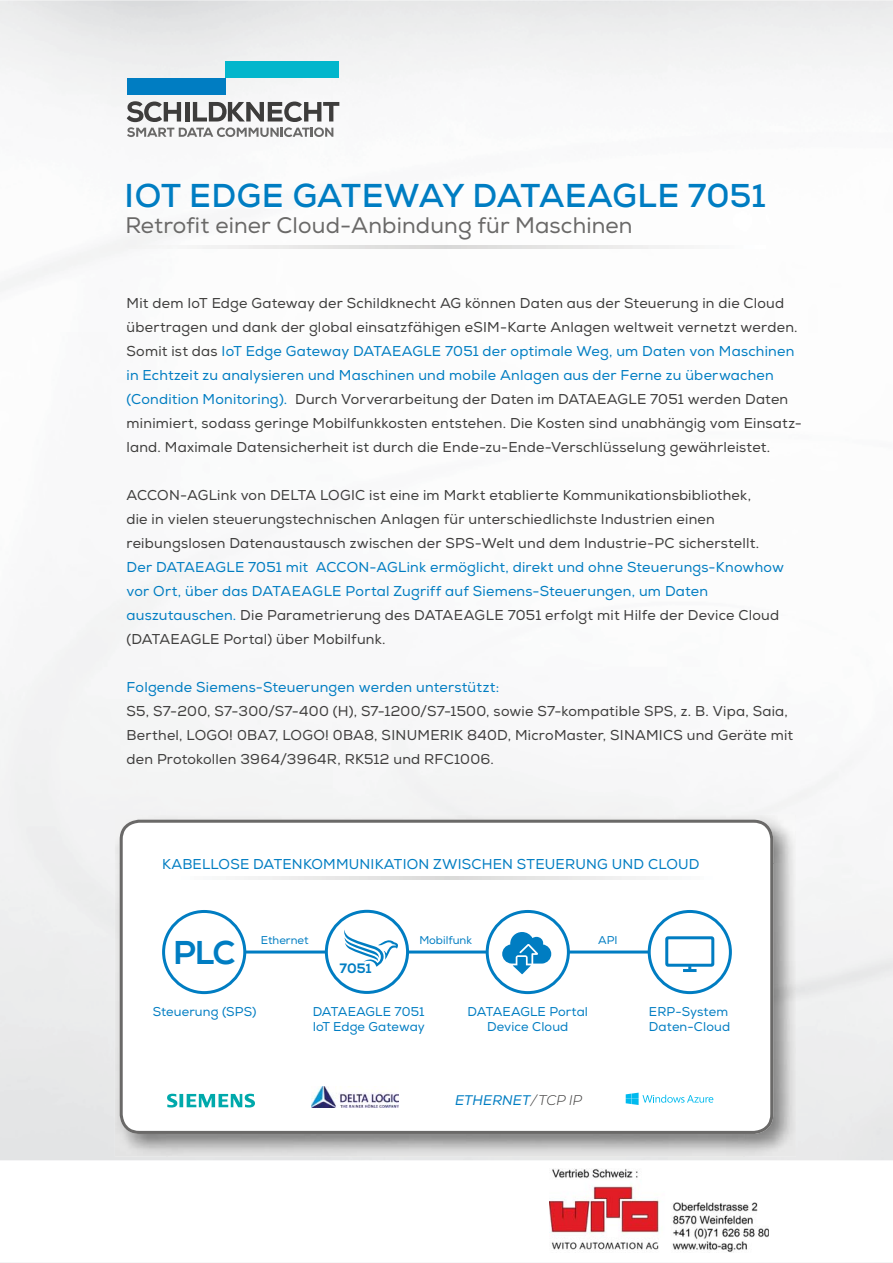
<style>
.page{position:relative;width:893px;height:1263px;background:#fff}
.page>*{position:absolute;margin:0;border:0;box-sizing:border-box;transform-origin:0 0}
.t1{font:700 33px "Nexa";letter-spacing:.005em;color:#007dc2}
.t2{font:800 33px "Nexa";color:#007dc2}
.t3{font:22.5px "Nexa";letter-spacing:.005em;color:#6a6968}
.t4{font:14.25px/24px "Nexa";letter-spacing:.015em;color:#3e3d3c}
.t5{font:14.25px/24px "Nexa";letter-spacing:.015em;color:#007dc2}
.t6{font:italic 13.95px "Nexa";color:#007dc2}
.t7{font:800 13.65px "Nexa";color:#007dc2}
.t8{font:12.75px/15.3px "Nexa";letter-spacing:.01em;color:#007dc2}
.t9{font:11.25px "Nexa";color:#007dc2}
.s1{color:#007dc2}
.s2{color:#3e3d3c}
.s3{font-weight:300;color:#3e3d3c}
</style>
<div class="page">
<img style="left:0;top:0;width:892px;height:1160px">
<div style="left:127px;top:78px;width:99px;height:16px;background:#007dc2"></div>
<div style="left:226px;top:62px;width:113px;height:16px;background:#02b6cc"></div>
<svg style="left:127px;top:101px;width:212px;height:36px"></svg>
<img style="left:129px;top:245px;width:636px;height:3px">
<img style="left:128px;top:184px;width:638px;height:24px">
<img style="left:115px;top:815px;width:680px;height:48px">
<img style="left:115px;top:863px;width:52px;height:294px">
<img style="left:744px;top:863px;width:51px;height:294px">
<img style="left:167px;top:1134px;width:577px;height:23px">
<svg style="left:120px;top:820px;width:653px;height:314px"></svg>
<svg style="left:625px;top:1093px;width:88px;height:12px"></svg>
<img style="left:311px;top:1086px;width:88px;height:22px">
<svg style="left:167px;top:1094px;width:88px;height:14px"></svg>
<svg style="left:161px;top:877px;width:570px;height:3px"></svg>
<hr style="left:210px;top:951px;width:469px;height:3px;background:#007dc2">
<div style="left:163px;top:911px;width:82px;height:82px;background:#fff;border-radius:50%"></div>
<div style="left:162px;top:910px;width:84px;height:84px;border:3px solid #007dc2;border-radius:50%"></div>
<div style="left:326px;top:911px;width:81px;height:81px;background:#fff;border-radius:50%"></div>
<div style="left:325px;top:910px;width:84px;height:84px;border:3px solid #007dc2;border-radius:50%"></div>
<svg style="left:344px;top:930px;width:54px;height:37px"></svg>
<div style="left:487px;top:911px;width:81px;height:82px;background:#fff;border-radius:50%"></div>
<div style="left:485px;top:910px;width:85px;height:84px;border:3px solid #007dc2;border-radius:50%"></div>
<div style="left:501px;top:935px;width:53px;height:33px;border:6px solid #fff"></div>
<div style="left:649px;top:911px;width:81px;height:82px;background:#fff;border-radius:50%"></div>
<div style="left:647px;top:910px;width:84px;height:84px;border:3px solid #007dc2;border-radius:50%"></div>
<svg style="left:502px;top:932px;width:49px;height:42px"></svg>
<div style="left:665px;top:936px;width:49px;height:31px;border:3px solid #007dc2"></div>
<svg style="left:683px;top:966px;width:13px;height:6px"></svg>
<img style="left:549px;top:1168px;width:219px;height:84px">
<h1 class="t1" style="left:125px;top:176px;width:642px">IOT EDGE GATEWAY DATAEAGLE 7051</h1>
<h2 class="t3" style="left:125px;top:217px;width:509px">Retrofit einer Cloud-Anbindung für Maschinen</h2>
<p class="t4" style="left:126px;top:293px;width:676px">Mit dem IoT Edge Gateway der Schildknecht AG können Daten aus der Steuerung in die Cloud übertragen und dank der global einsatzfähigen eSIM-Karte Anlagen weltweit vernetzt werden.<br>Somit ist das <span class="s1">IoT Edge Gateway DATAEAGLE 7051 der optimale Weg, um Daten von Maschinen in Echtzeit zu analysieren und Maschinen und mobile Anlagen aus der Ferne zu überwachen (Condition Monitoring).</span> Durch Vorverarbeitung der Daten im DATAEAGLE 7051 werden Daten minimiert, sodass geringe Mobilfunkkosten entstehen. Die Kosten sind unabhängig vom Einsatz&shy;land. Maximale Datensicherheit ist durch die Ende-zu-Ende-Verschlüsselung gewährleistet.</p>
<p class="t4" style="left:126px;top:485px;width:634px">ACCON-AGLink von DELTA LOGIC ist eine im Markt etablierte Kommunikationsbibliothek, die in vielen steuerungstechnischen Anlagen für unterschiedlichste Industrien einen reibungslosen Datenaustausch zwischen der SPS-Welt und dem Industrie-PC sicherstellt.</p>
<p class="t5" style="left:126px;top:557px;width:659px">Der DATAEAGLE 7051 mit ACCON-AGLink ermöglicht, direkt und ohne Steuerungs-Knowhow vor Ort, über das DATAEAGLE Portal Zugriff auf Siemens-Steuerungen, um Daten auszutauschen. <span class="s2">Die Parametrierung des DATAEAGLE 7051 erfolgt mit Hilfe der Device Cloud (DATAEAGLE Portal) über Mobilfunk.</span></p>
<p class="t5" style="left:126px;top:677px;width:374px">Folgende Siemens-Steuerungen werden unterstützt:</p>
<p class="t4" style="left:126px;top:701px;width:668px">S5, S7-200, S7-300/S7-400 (H), S7-1200/S7-1500, sowie S7-kompatible SPS, z. B. Vipa, Saia,<br>Berthel, LOGO! 0BA7, LOGO! 0BA8, SINUMERIK 840D, MicroMaster, SINAMICS und Geräte mit den Protokollen 3964/3964R, RK512 und RFC1006.</p>
<p class="t5" style="left:162px;top:854px;width:539px">KABELLOSE DATENKOMMUNIKATION ZWISCHEN STEUERUNG UND CLOUD</p>
<h1 class="t2" style="left:173px;top:933px;width:64px">PLC</h1>
<p class="t9" style="left:261px;top:936px;width:49px">Ethernet</p>
<p class="t9" style="left:419px;top:936px;width:54px">Mobilfunk</p>
<p class="t9" style="left:598px;top:936px;width:21px">API</p>
<p class="t7" style="left:339px;top:961px;width:34px">7051</p>
<p class="t8" style="left:153px;top:1006px;width:105px">Steuerung (SPS)</p>
<p class="t8" style="left:313px;top:1005px;width:114px">DATAEAGLE 7051<br>IoT Edge Gateway</p>
<p class="t8" style="left:467px;top:1006px;width:122px;text-align:center">DATAEAGLE Portal<br>Device Cloud</p>
<p class="t8" style="left:649px;top:1006px;width:83px">ERP-System<br>Daten-Cloud</p>
<p class="t6" style="left:455px;top:1092px;width:128px">ETHERNET<span class="s3">/TCP IP</span></p>
</div>
